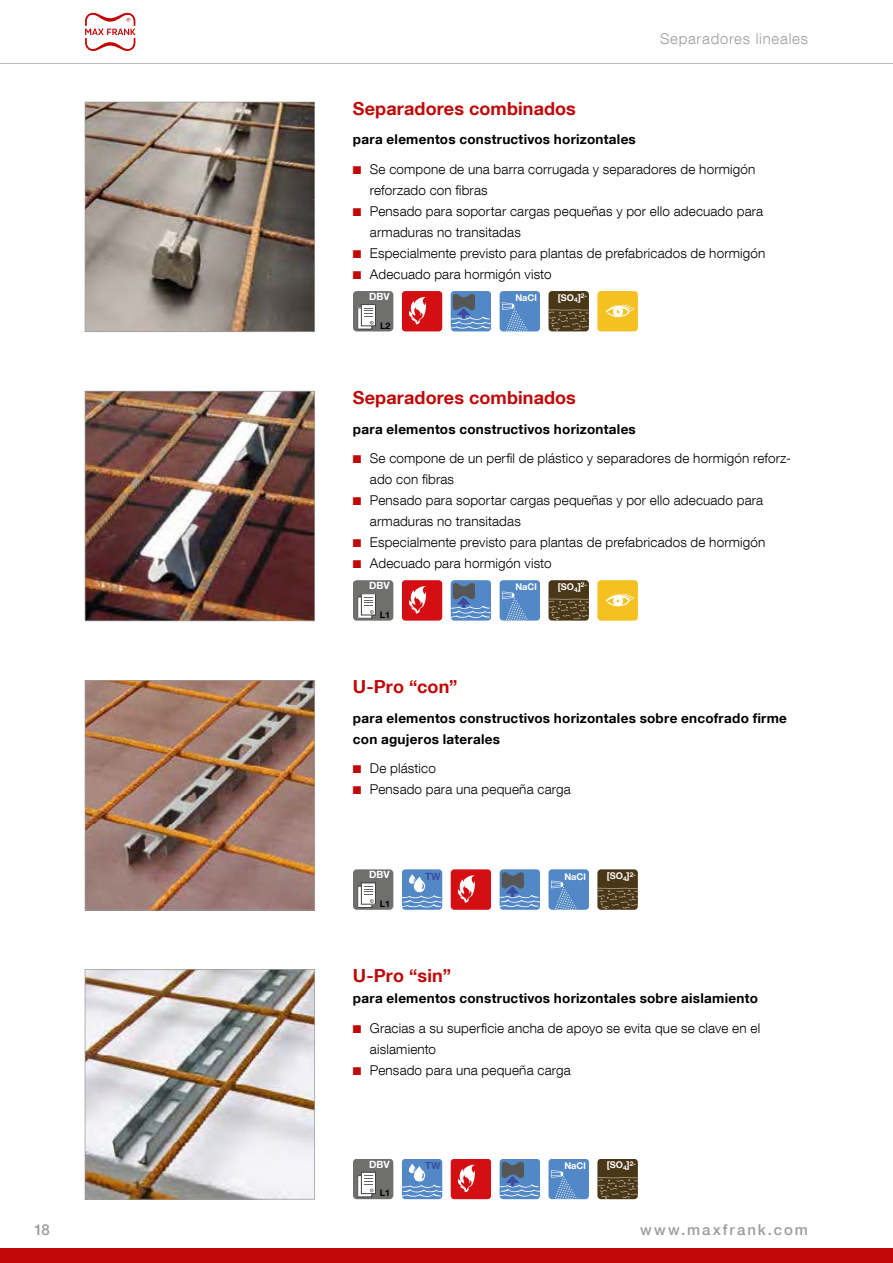
<style>
.page{position:relative;width:893px;height:1263px;background:#fff}
.page>*{position:absolute;margin:0;border:0;box-sizing:border-box;transform-origin:0 0}
.t1{font:700 18px "Helvetica Neue LT Com";letter-spacing:.005em;color:#c00808}
.t2{font:300 15px "Helvetica Neue LT Com";letter-spacing:.05em;color:#9c9d9d}
.t3{font:500 15px "Helvetica Neue LT Com";letter-spacing:.13em;color:#9c9d9d}
.t4{font:300 13.5px/21px "Helvetica Neue LT Com";letter-spacing:.01em;color:#000}
.t5{font:700 13.5px/21px "Helvetica Neue LT Com";letter-spacing:.02em;color:#000}
.t6{font:700 10.05px "Helvetica Neue LT Com";color:#fff}
.t7{font:700 10.05px "Helvetica Neue LT Com";color:#3d4c9e}
.t8{font:700 9.3px "Helvetica Neue LT Com";color:#fff}
.t9{font:700 9px "Helvetica Neue LT Com";color:#000}
.t10{font:700 6.45px "Helvetica Neue LT Com";color:#fff}
.s1{color:#c00808}
</style>
<div class="page">
<img style="left:85px;top:102px;width:230px;height:230px">
<img style="left:85px;top:680px;width:230px;height:230px">
<img style="left:85px;top:391px;width:230px;height:230px">
<img style="left:85px;top:969px;width:230px;height:230px">
<svg style="left:597px;top:291px;width:41px;height:40px;background:#f5c83a"></svg>
<svg style="left:353px;top:291px;width:40px;height:40px"></svg>
<svg style="left:402px;top:291px;width:40px;height:40px;background:#d93034"></svg>
<svg style="left:451px;top:291px;width:40px;height:40px;background:#5f85b3"></svg>
<svg style="left:500px;top:291px;width:40px;height:41px;background:#5f90ca"></svg>
<svg style="left:549px;top:291px;width:40px;height:41px;background:#564426"></svg>
<svg style="left:597px;top:580px;width:41px;height:41px;background:#f5c83d"></svg>
<svg style="left:353px;top:580px;width:40px;height:41px;background:#898988"></svg>
<svg style="left:402px;top:580px;width:40px;height:41px;background:#da3337"></svg>
<svg style="left:451px;top:580px;width:40px;height:41px;background:#6186b5"></svg>
<svg style="left:500px;top:580px;width:40px;height:41px;background:#5f90ca"></svg>
<svg style="left:549px;top:580px;width:40px;height:41px;background:#564426"></svg>
<svg style="left:451px;top:1159px;width:40px;height:40px;background:#d93034"></svg>
<svg style="left:402px;top:1159px;width:40px;height:40px"></svg>
<div style="left:425px;top:1162px;width:15px;height:7px;background:#5388c6"></div>
<svg style="left:500px;top:1159px;width:40px;height:40px;background:#5f84b3"></svg>
<svg style="left:549px;top:1159px;width:40px;height:41px;background:#6091ca"></svg>
<svg style="left:597px;top:1159px;width:41px;height:41px;background:#59482a"></svg>
<svg style="left:353px;top:1159px;width:40px;height:40px"></svg>
<svg style="left:451px;top:869px;width:40px;height:41px;background:#da3337"></svg>
<svg style="left:402px;top:869px;width:40px;height:41px;background:#739ed0"></svg>
<div style="left:425px;top:873px;width:15px;height:7px;background:#5388c6"></div>
<svg style="left:500px;top:869px;width:40px;height:41px;background:#6186b4"></svg>
<svg style="left:549px;top:869px;width:40px;height:41px;background:#5f90ca"></svg>
<svg style="left:597px;top:869px;width:41px;height:41px;background:#594729"></svg>
<svg style="left:353px;top:869px;width:40px;height:41px"></svg>
<div style="left:0;top:1248px;width:893px;height:15px;background:#c00808"></div>
<svg style="left:85px;top:13px;width:50px;height:38px"></svg>
<hr style="left:0;top:63px;width:893px;height:1px;background:#bbbcbd">
<p class="t2" style="left:660px;top:29px;width:149px">Separadores lineales</p>
<h1 class="t1" style="left:353px;top:97px;width:224px">Separadores combinados</h1>
<p class="t5" style="left:353px;top:129px;width:284px">para elementos constructivos horizontales</p>
<p class="t4" style="left:370px;top:158px;width:387px;text-indent:-17px"><span class="s1">■</span> Se compone de una barra corrugada y separadores de hormigón reforzado con fibras</p>
<p class="t4" style="left:370px;top:200px;width:395px;text-indent:-17px"><span class="s1">■</span> Pensado para soportar cargas pequeñas y por ello adecuado para armaduras no transitadas</p>
<p class="t4" style="left:353px;top:242px;width:414px"><span class="s1">■</span> Especialmente previsto para plantas de prefabricados de hormigón</p>
<p class="t4" style="left:353px;top:263px;width:200px"><span class="s1">■</span> Adecuado para hormigón visto</p>
<p class="t6" style="left:369px;top:290px;width:22px">DBV</p>
<p class="t9" style="left:380px;top:320px;width:12px">L2</p>
<p class="t8" style="left:515px;top:292px;width:23px">NaCl</p>
<p class="t8" style="left:558px;top:291px;width:31px">[SO<sub>4</sub>]<sup>2-</sup></p>
<h1 class="t1" style="left:353px;top:386px;width:224px">Separadores combinados</h1>
<p class="t5" style="left:353px;top:418px;width:284px">para elementos constructivos horizontales</p>
<p class="t4" style="left:370px;top:447px;width:423px;text-indent:-17px"><span class="s1">■</span> Se compone de un perfil de plástico y separadores de hormigón reforz&shy;ado con fibras</p>
<p class="t4" style="left:370px;top:489px;width:395px;text-indent:-17px"><span class="s1">■</span> Pensado para soportar cargas pequeñas y por ello adecuado para armaduras no transitadas</p>
<p class="t4" style="left:353px;top:531px;width:414px"><span class="s1">■</span> Especialmente previsto para plantas de prefabricados de hormigón</p>
<p class="t4" style="left:353px;top:552px;width:200px"><span class="s1">■</span> Adecuado para hormigón visto</p>
<p class="t6" style="left:369px;top:579px;width:22px">DBV</p>
<p class="t9" style="left:380px;top:609px;width:12px">L1</p>
<p class="t8" style="left:515px;top:581px;width:23px">NaCl</p>
<p class="t8" style="left:558px;top:580px;width:31px">[SO<sub>4</sub>]<sup>2-</sup></p>
<h1 class="t1" style="left:353px;top:675px;width:106px">U-Pro “con”</h1>
<p class="t5" style="left:353px;top:707px;width:436px">para elementos constructivos horizontales sobre encofrado firme con agujeros laterales</p>
<p class="t4" style="left:353px;top:758px;width:84px"><span class="s1">■</span> De plástico</p>
<p class="t4" style="left:353px;top:779px;width:219px"><span class="s1">■</span> Pensado para una pequeña carga</p>
<p class="t6" style="left:369px;top:868px;width:22px">DBV</p>
<p class="t10" style="left:630px;top:870px;width:8px">2-</p>
<p class="t9" style="left:380px;top:898px;width:12px">L1</p>
<p class="t7" style="left:425px;top:870px;width:17px">TW</p>
<p class="t8" style="left:564px;top:870px;width:23px">NaCl</p>
<p class="t8" style="left:607px;top:870px;width:24px">[SO<sub>4</sub>]</p>
<h1 class="t1" style="left:353px;top:965px;width:100px">U-Pro “sin”</h1>
<p class="t5" style="left:353px;top:988px;width:406px">para elementos constructivos horizontales sobre aislamiento</p>
<p class="t4" style="left:370px;top:1017px;width:392px;text-indent:-17px"><span class="s1">■</span> Gracias a su superficie ancha de apoyo se evita que se clave en el aislamiento</p>
<p class="t4" style="left:353px;top:1059px;width:219px"><span class="s1">■</span> Pensado para una pequeña carga</p>
<p class="t6" style="left:369px;top:1157px;width:22px">DBV</p>
<p class="t10" style="left:630px;top:1159px;width:8px">2-</p>
<p class="t9" style="left:380px;top:1187px;width:12px">L1</p>
<p class="t7" style="left:425px;top:1159px;width:17px">TW</p>
<p class="t8" style="left:564px;top:1160px;width:23px">NaCl</p>
<p class="t8" style="left:607px;top:1159px;width:24px">[SO<sub>4</sub>]</p>
<p class="t3" style="left:34px;top:1221px;width:17px">18</p>
<p class="t3" style="left:640px;top:1221px;width:169px">www.maxfrank.com</p>
</div>
